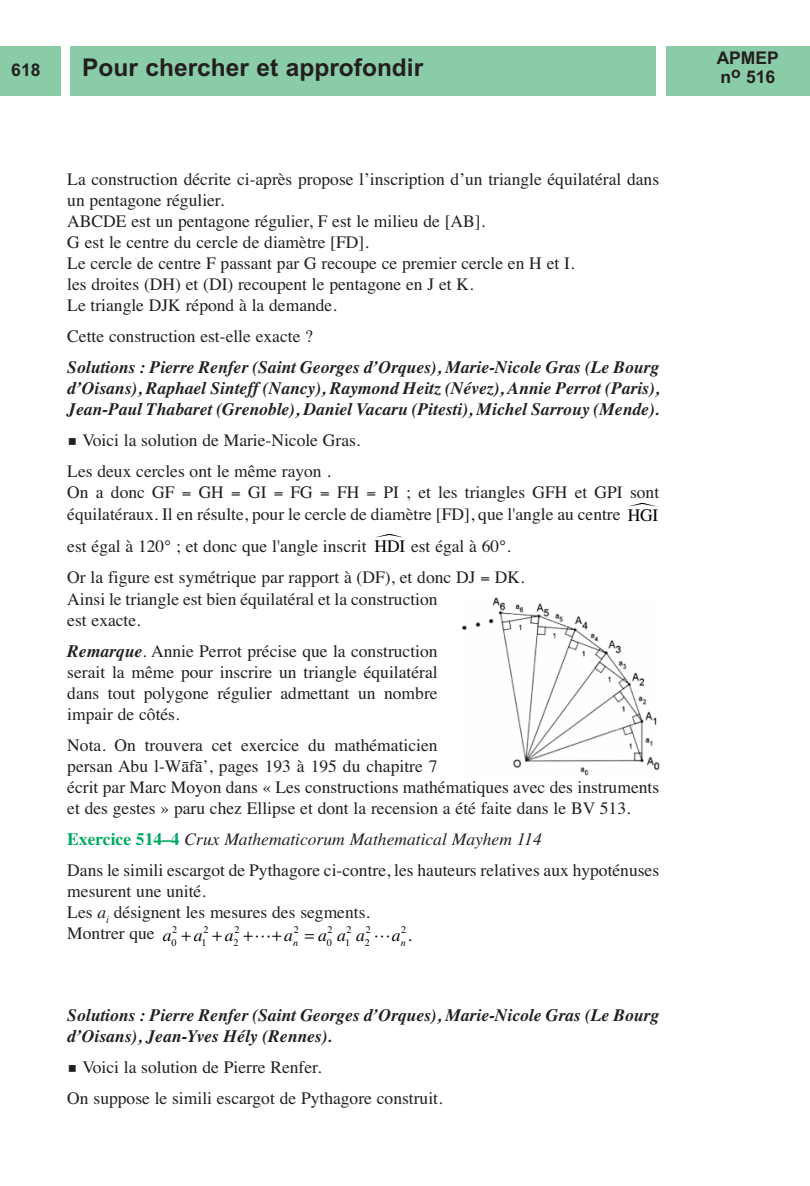
<style>
.page{position:relative;width:810px;height:1186px;background:#fff}
.page>*{position:absolute;margin:0;border:0;box-sizing:border-box;transform-origin:0 0}
.t1{font:700 24.5px "Arial";color:#241f1f}
.t2{font:17.5px/21px "Times";color:#241f1f}
.t3{font:italic 700 17.5px/21px "Times";color:#241f1f;text-align:justify}
.t4{font:700 17.5px/19.6px "Arial";color:#241f1f}
.t5{font:italic 17.5px "Times";color:#000}
.t6{font:10.15px "Times";color:#000}
.t7{font:italic 10.15px "Times";color:#000}
.s1{font-family:"Menlo";font-weight:700;font-style:italic}
.s2{color:#000}
.s3{font-weight:700;font-style:italic}
.s4{font-weight:700;color:#00a962}
.s5{font-style:italic}
.s6{font-style:normal}
</style>
<div class="page">
<div style="left:0;top:46px;width:61px;height:50px;background:#8acca7"></div>
<div style="left:71px;top:46px;width:585px;height:50px;background:#8acca7"></div>
<div style="left:666px;top:46px;width:144px;height:50px;background:#8acca7"></div>
<img style="left:462px;top:597px;width:197px;height:178px">
<p class="t4" style="left:11px;top:60px;width:31px">618</p>
<h1 class="t1" style="left:82px;top:53px;width:343px">Pour chercher et approfondir</h1>
<p class="t4" style="left:717px;top:48px;width:64px">APMEP n<sup>o</sup> 516</p>
<p class="t2" style="left:67px;top:168px;width:593px">La construction décrite ci-après propose l’inscription d’un triangle équilatéral dans un pentagone régulier.<br>ABCDE est un pentagone régulier, F est le milieu de [AB].<br>G est le centre du cercle de diamètre [FD].<br>Le cercle de centre F passant par G recoupe ce premier cercle en H et I.<br>les droites (DH) et (DI) recoupent le pentagone en J et K.<br>Le triangle DJK répond à la demande.</p>
<p class="t2" style="left:67px;top:325px;width:247px">Cette construction est-elle exacte ?</p>
<p class="t3" style="left:67px;top:356px;width:593px">Solutions : Pierre Renfer (Saint Georges d’Orques), Marie-Nicole Gras (Le Bourg d’Oisans), Raphael Sinteff (Nancy), Raymond Heitz (Névez), Annie Perrot (Paris), Jean-Paul Thabaret (Grenoble), Daniel Vacaru (Pitesti), Michel Sarrouy (Mende).</p>
<p class="t2" style="left:67px;top:424px;width:294px;line-height:31px"><span class="s1">▪</span> Voici la solution de Marie-Nicole Gras.<br>Les deux cercles ont le même rayon .</p>
<p class="t2" style="left:67px;top:481px;width:109px">On a donc GF</p>
<p class="t2" style="left:199px;top:481px;width:27px">GH</p>
<p class="t2" style="left:248px;top:481px;width:20px">GI</p>
<p class="t2" style="left:291px;top:481px;width:24px">FG</p>
<p class="t2" style="left:337px;top:481px;width:24px">FH</p>
<p class="t2" style="left:67px;top:481px;width:593px;line-height:21.9px;text-align:right">PI ; et les triangles GFH et GPI sont<br>équilatéraux. Il en résulte, pour le cercle de diamètre [FD], que l'angle au centre <span class="s2">HGI</span></p>
<p class="t2" style="left:67px;top:529px;width:459px;line-height:31.5px">est égal à 120° ; et donc que l'angle inscrit <span class="s2">HDI</span> est égal à 60°.<br>Or la figure est symétrique par rapport à (DF), et donc DJ DK.</p>
<p class="t2" style="left:67px;top:588px;width:372px">Ainsi le triangle est bien équilatéral et la construction est exacte.</p>
<p class="t2" style="left:67px;top:640px;width:372px;text-align:justify"><span class="s3">Remarque</span>. Annie Perrot précise que la construction serait la même pour inscrire un triangle équilatéral dans tout polygone régulier admettant un nombre impair de côtés.</p>
<p class="t2" style="left:67px;top:734px;width:593px">Nota. On trouvera cet exercice du mathématicien<br>persan Abu l-Wāfā’, pages 193 à 195 du chapitre 7<br>écrit par Marc Moyon dans « Les constructions mathématiques avec des instruments et des gestes » paru chez Ellipse et dont la recension a été faite dans le BV 513.</p>
<p class="t2" style="left:67px;top:823px;width:593px;line-height:31px"><span class="s4">Exercice 514–4</span> <span class="s5">Crux Mathematicorum Mathematical Mayhem 114<br></span>Dans le simili escargot de Pythagore ci-contre, les hauteurs relatives aux hypoténuses</p>
<p class="t2" style="left:67px;top:880px;width:304px">mesurent une unité.<br>Les <span class="s5">a</span><sub>i</sub> désignent les mesures des segments.<br>Montrer que</p>
<p class="t6" style="left:172px;top:926px;width:7px">2</p>
<p class="t6" style="left:203px;top:926px;width:7px">2</p>
<p class="t6" style="left:234px;top:926px;width:7px">2</p>
<p class="t6" style="left:294px;top:926px;width:7px">2</p>
<p class="t6" style="left:328px;top:926px;width:7px">2</p>
<p class="t6" style="left:346px;top:926px;width:7px">2</p>
<p class="t6" style="left:366px;top:926px;width:7px">2</p>
<p class="t6" style="left:401px;top:926px;width:7px">2</p>
<p class="t5" style="left:163px;top:929px;width:10px">a</p>
<p class="t5" style="left:194px;top:929px;width:10px">a</p>
<p class="t5" style="left:225px;top:929px;width:10px">a</p>
<p class="t5" style="left:284px;top:929px;width:10px">a</p>
<p class="t5" style="left:318px;top:929px;width:48px">aaa</p>
<p class="t5" style="left:392px;top:929px;width:22px">a <span class="s6">.</span></p>
<p class="t6" style="left:171px;top:938px;width:7px">0</p>
<p class="t7" style="left:293px;top:938px;width:7px">n</p>
<p class="t7" style="left:401px;top:938px;width:7px">n</p>
<p class="t6" style="left:202px;top:938px;width:7px">1</p>
<p class="t6" style="left:234px;top:938px;width:7px">2</p>
<p class="t6" style="left:345px;top:938px;width:7px">1</p>
<p class="t6" style="left:365px;top:938px;width:7px">2</p>
<p class="t6" style="left:327px;top:938px;width:7px">0</p>
<p class="t3" style="left:67px;top:1004px;width:593px">Solutions : Pierre Renfer (Saint Georges d’Orques), Marie-Nicole Gras (Le Bourg d’Oisans), Jean-Yves Hély (Rennes).</p>
<p class="t2" style="left:67px;top:1051px;width:377px;line-height:31px"><span class="s1">▪</span> Voici la solution de Pierre Renfer.<br>On suppose le simili escargot de Pythagore construit.</p>
</div>
